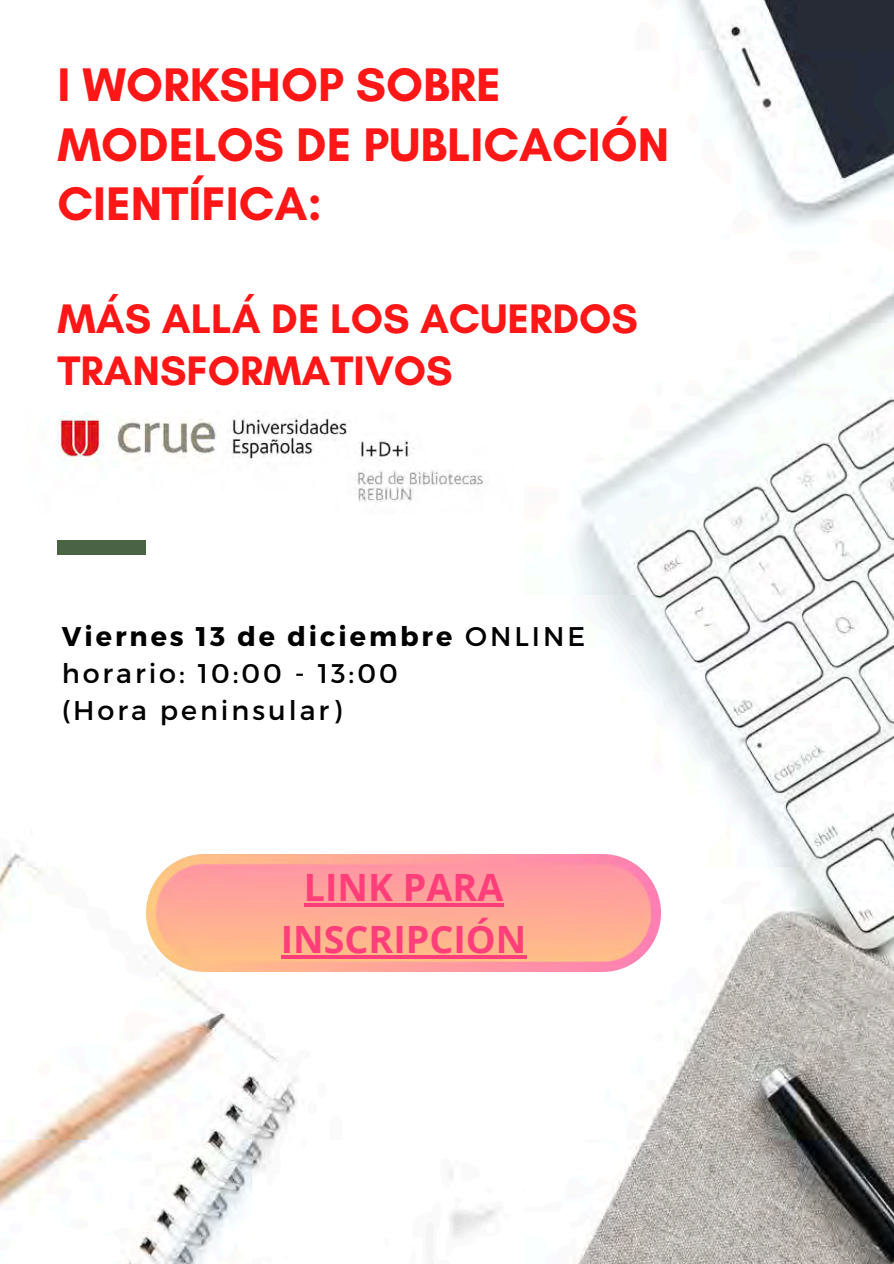
<style>
.page{position:relative;width:894px;height:1264px;background:#fff}
.page>*{position:absolute;margin:0;border:0;box-sizing:border-box;transform-origin:0 0}
.t1{font:700 48px/59.7px "Glacial Indifference";color:#ff1616}
.t2{font:700 42px/51.8px "Glacial Indifference";color:#ff1616}
.t3{font:700 37.65px/51.8px "Open Sans";color:#ff3e7a;text-align:center}
.t4{font:27px "Montserrat";letter-spacing:.11em;color:#000}
.t5{font:700 27px "Montserrat";letter-spacing:.11em;color:#000}
.s1{font-weight:400}
</style>
<div class="page">
<img style="left:0;top:0;width:893px;height:1263px">
<div style="left:57px;top:541px;width:89px;height:13px;background:#4b6345"></div>
<img style="left:26px;top:411px;width:487px;height:103px">
<img style="left:146px;top:854px;width:514px;height:117px">
<hr style="left:304px;top:903px;width:199px;height:3px;background:#ff3e7a">
<hr style="left:281px;top:955px;width:245px;height:3px;background:#ff3e7a">
<p class="t1" style="left:57px;top:54px;width:613px">I WORKSHOP SOBRE<br>MODELOS DE PUBLICACIÓN<br>CIENTÍFICA:</p>
<h1 class="t2" style="left:57px;top:292px;width:581px">MÁS ALLÁ DE LOS ACUERDOS<br>TRANSFORMATIVOS</h1>
<p class="t5" style="left:62px;top:618px;width:524px">Viernes 13 de diciembre <span class="s1">ONLINE</span></p>
<p class="t4" style="left:62px;top:655px;width:337px">horario: 10:00 - 13:00</p>
<h3 class="t4" style="left:62px;top:692px;width:281px">(Hora peninsular)</h3>
<h2 class="t3" style="left:281px;top:860px;width:247px">LINK PARA<br>INSCRIPCIÓN</h2>
</div>
